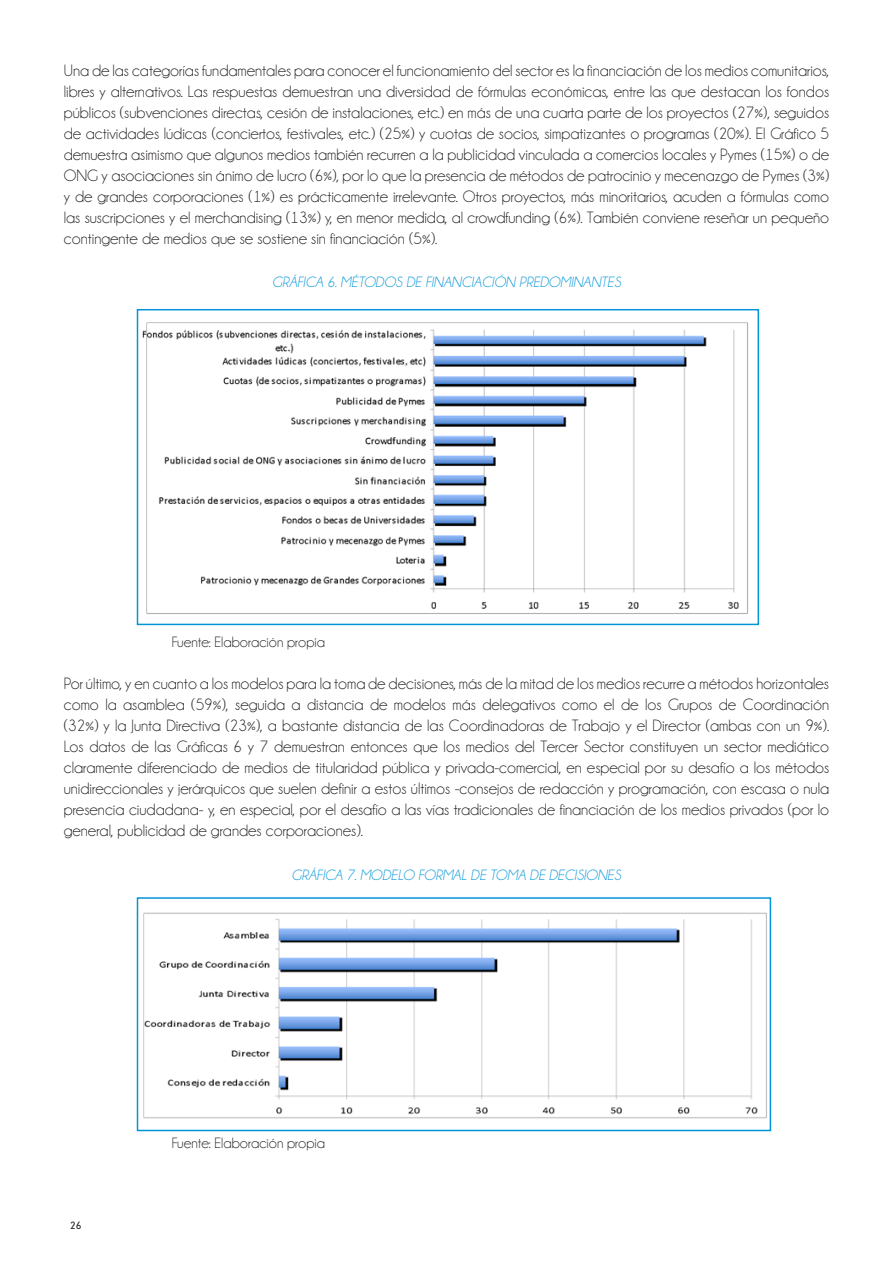
<style>
.page{position:relative;width:893px;height:1263px;background:#fff}
.page>*{position:absolute;margin:0;border:0;box-sizing:border-box;transform-origin:0 0}
.TEXTO{font:16.5px/21px "Champagne&Limousines";color:#231f20;text-align:justify}
.TITULO_GRAFICO{font:italic 15px "Champagne&Limousines";color:#0095d9}
.TEXTO-2{font:15px "Champagne&Limousines";color:#231f20}
.t1{font:700 10.5px "Champagne&Limousines";color:#231f20}
</style>
<div class="page">
<img style="left:143px;top:322px;width:605px;height:292px">
<div style="left:137px;top:309px;width:622px;height:316px;border:2px solid #0095d9"></div>
<img style="left:143px;top:912px;width:624px;height:207px">
<div style="left:137px;top:897px;width:634px;height:234px;border:2px solid #0095d9"></div>
<p class="TEXTO" style="left:64px;top:60px;width:767px">Una de las categorías fundamentales para conocer el funcionamiento del sector es la financiación de los medios comunitarios, libres y alternativos. Las respuestas demuestran una diversidad de fórmulas económicas, entre las que destacan los fondos públicos (subvenciones directas, cesión de instalaciones, etc.) en más de una cuarta parte de los proyectos (27%), seguidos de actividades lúdicas (conciertos, festivales, etc.) (25%) y cuotas de socios, simpatizantes o programas (20%). El Gráfico 5 demuestra asimismo que algunos medios también recurren a la publicidad vinculada a comercios locales y Pymes (15%) o de ONG y asociaciones sin ánimo de lucro (6%), por lo que la presencia de métodos de patrocinio y mecenazgo de Pymes (3%) y de grandes corporaciones (1%) es prácticamente irrelevante. Otros proyectos, más minoritarios, acuden a fórmulas como las suscripciones y el merchandising (13%) y, en menor medida, al crowdfunding (6%). También conviene reseñar un pequeño contingente de medios que se sostiene sin financiación (5%).</p>
<p class="TITULO_GRAFICO" style="left:272px;top:274px;width:350px">GRÁFICA 6. MÉTODOS DE FINANCIACIÓN PREDOMINANTES</p>
<p class="TEXTO-2" style="left:172px;top:634px;width:155px">Fuente: Elaboración propia</p>
<p class="TEXTO" style="left:64px;top:673px;width:767px">Por último, y en cuanto a los modelos para la toma de decisiones, más de la mitad de los medios recurre a métodos horizontales como la asamblea (59%), seguida a distancia de modelos más delegativos como el de los Grupos de Coordinación (32%) y la Junta Directiva (23%), a bastante distancia de las Coordinadoras de Trabajo y el Director (ambas con un 9%).<br>Los datos de las Gráficas 6 y 7 demuestran entonces que los medios del Tercer Sector constituyen un sector mediático claramente diferenciado de medios de titularidad pública y privada-comercial, en especial por su desafío a los métodos unidireccionales y jerárquicos que suelen definir a estos últimos -consejos de redacción y programación, con escasa o nula presencia ciudadana- y, en especial, por el desafío a las vías tradicionales de financiación de los medios privados (por lo general, publicidad de grandes corporaciones).</p>
<p class="TITULO_GRAFICO" style="left:291px;top:867px;width:331px">GRÁFICA 7. MODELO FORMAL DE TOMA DE DECISIONES</p>
<p class="t1" style="left:70px;top:1219px;width:13px">26</p>
<p class="TEXTO-2" style="left:172px;top:1135px;width:155px">Fuente: Elaboración propia</p>
</div>
